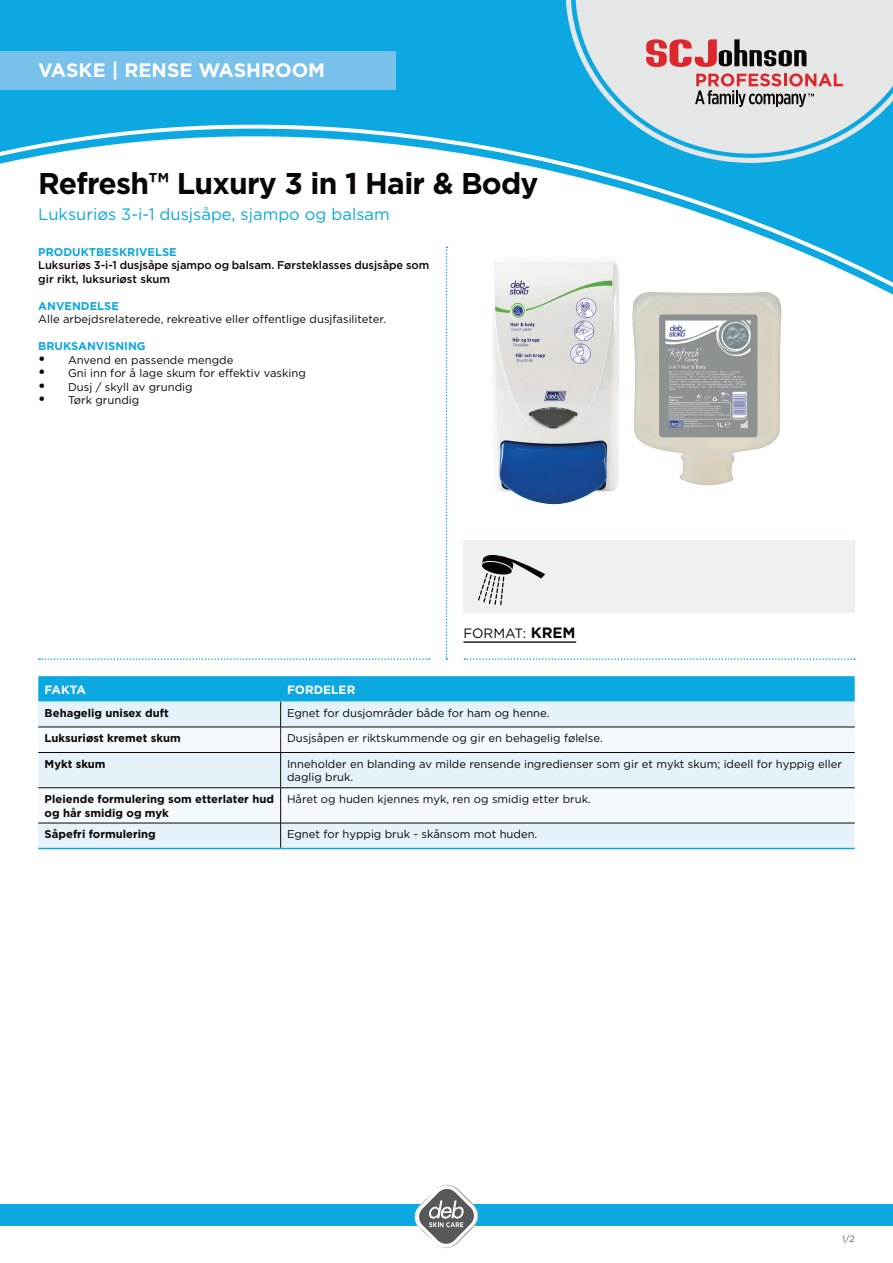
<style>
.page{position:relative;width:893px;height:1263px;background:#fff}
.page>*{position:absolute;margin:0;border:0;box-sizing:border-box;transform-origin:0 0}
.t1{font:700 30px "Gotham";letter-spacing:-.025em;color:#0a0604}
.t2{font:700 19.5px "Gotham";color:#fff}
._08_Copy_Prokyon_8_7{font:16.5px "Gotham";color:#0ba8e1}
._08_Subline_Prokyon{font:13.5px "Gotham";color:#0a0604}
.t3{font:700 12px "Gotham";color:#fff}
._08_Subline_Prokyon-2{font:11.25px/13.5px "Gotham";color:#0a0604}
._08_Subline_Prokyon-3{font:700 11.25px/13.5px "Gotham";color:#0a0604}
._08_Subline_Prokyon-4{font:500 11.25px/13.5px "Gotham";letter-spacing:-.005em;color:#0a0604}
.t4{font:700 11.25px "Gotham";color:#0ba8e1}
.t5{font:300 9px "Gotham";color:#231f20}
.s1{font-weight:700;font-size:15px}
</style>
<div class="page">
<div style="left:463px;top:540px;width:392px;height:72px;background:#eff1f0"></div>
<svg style="left:0;top:0;width:566px;height:311px;background:#1cade3"></svg>
<svg style="left:0;top:119px;width:893px;height:184px"></svg>
<svg style="left:566px;top:0;width:327px;height:163px;background:#2db1e1"></svg>
<svg style="left:575px;top:0;width:318px;height:154px;background:#bad9e4"></svg>
<svg style="left:646px;top:39px;width:161px;height:28px;background:#b28687"></svg>
<svg style="left:695px;top:73px;width:148px;height:34px;background:#c7a6a7"></svg>
<div style="left:0;top:51px;width:395px;height:38px;background:#78c1eb"></div>
<div style="left:0;top:1204px;width:893px;height:22px;background:#0ba8e1"></div>
<img style="left:415px;top:1184px;width:63px;height:64px">
<svg style="left:416px;top:1186px;width:61px;height:61px"></svg>
<svg style="left:446px;top:247px;width:1px;height:413px"></svg>
<hr style="left:463px;top:641px;width:113px;height:2px;background:#231f20">
<svg style="left:39px;top:658px;width:391px;height:2px"></svg>
<svg style="left:464px;top:658px;width:391px;height:2px"></svg>
<div style="left:38px;top:824px;width:817px;height:24px;background:#e5f2fa"></div>
<svg style="left:38px;top:753px;width:817px;height:70px;fill:#e5f2fa"></svg>
<hr style="left:280px;top:753px;width:1px;height:34px;background:#0a0604">
<hr style="left:280px;top:788px;width:1px;height:35px;background:#0a0604">
<svg style="left:280px;top:824px;width:1px;height:24px"></svg>
<hr style="left:38px;top:752px;width:243px;height:1px;background:#0a0604">
<hr style="left:281px;top:752px;width:574px;height:1px;background:#0a0604">
<hr style="left:38px;top:787px;width:243px;height:1px;background:#0a0604">
<hr style="left:281px;top:787px;width:574px;height:1px;background:#0a0604">
<svg style="left:38px;top:676px;width:817px;height:76px"></svg>
<hr style="left:38px;top:727px;width:243px;height:1px;background:#0a0604">
<hr style="left:281px;top:727px;width:574px;height:1px;background:#0a0604">
<hr style="left:38px;top:823px;width:243px;height:1px;background:#0a0604">
<hr style="left:281px;top:823px;width:574px;height:1px;background:#0a0604">
<hr style="left:38px;top:848px;width:243px;height:1px;background:#0ba8e1">
<hr style="left:281px;top:848px;width:574px;height:1px;background:#0ba8e1">
<svg style="left:478px;top:555px;width:67px;height:50px"></svg>
<img style="left:640px;top:286px;width:155px;height:200px">
<img style="left:467px;top:239px;width:173px;height:266px">
<p class="t2" style="left:38px;top:59px;width:288px">VASKE | RENSE WASHROOM</p>
<p class="t1" style="left:38px;top:165px;width:502px">Refresh™ Luxury 3 in 1 Hair &amp; Body</p>
<p class="_08_Copy_Prokyon_8_7" style="left:38px;top:204px;width:353px">Luksuriøs 3-i-1 dusjsåpe, sjampo og balsam</p>
<p class="t4" style="left:38px;top:245px;width:140px">PRODUKTBESKRIVELSE</p>
<p class="_08_Subline_Prokyon-4" style="left:38px;top:258px;width:393px">Luksuriøs 3-i-1 dusjsåpe sjampo og balsam. Førsteklasses dusjsåpe som gir rikt, luksuriøst skum</p>
<p class="t4" style="left:38px;top:299px;width:82px">ANVENDELSE</p>
<p class="_08_Subline_Prokyon-2" style="left:38px;top:312px;width:349px">Alle arbejdsrelaterede, rekreative eller offentlige dusjfasiliteter.</p>
<p class="t4" style="left:38px;top:339px;width:109px">BRUKSANVISNING</p>
<p class="_08_Subline_Prokyon-2" style="left:38px;top:353px;width:197px"><span class="s1">•</span> Anvend en passende mengde</p>
<p class="_08_Subline_Prokyon-2" style="left:38px;top:366px;width:269px"><span class="s1">•</span> Gni inn for å lage skum for effektiv vasking</p>
<p class="_08_Subline_Prokyon-2" style="left:38px;top:380px;width:156px"><span class="s1">•</span> Dusj / skyll av grundig</p>
<p class="_08_Subline_Prokyon-2" style="left:38px;top:393px;width:103px"><span class="s1">•</span> Tørk grundig</p>
<p class="_08_Subline_Prokyon" style="left:463px;top:624px;width:114px">FORMAT: <span class="s1">KREM</span></p>
<p class="t3" style="left:45px;top:682px;width:43px">FAKTA</p>
<p class="t3" style="left:287px;top:682px;width:70px">FORDELER</p>
<p class="_08_Subline_Prokyon-3" style="left:45px;top:706px;width:126px">Behagelig unisex duft</p>
<p class="_08_Subline_Prokyon-2" style="left:287px;top:706px;width:264px">Egnet for dusjområder både for ham og henne.</p>
<p class="_08_Subline_Prokyon-3" style="left:45px;top:731px;width:138px">Luksuriøst kremet skum</p>
<p class="_08_Subline_Prokyon-2" style="left:287px;top:731px;width:317px">Dusjsåpen er riktskummende og gir en behagelig følelse.</p>
<p class="_08_Subline_Prokyon-3" style="left:45px;top:757px;width:62px">Mykt skum</p>
<p class="_08_Subline_Prokyon-2" style="left:287px;top:757px;width:556px">Inneholder en blanding av milde rensende ingredienser som gir et mykt skum; ideell for hyppig eller daglig bruk.</p>
<p class="_08_Subline_Prokyon-3" style="left:45px;top:792px;width:231px">Pleiende formulering som etterlater hud og hår smidig og myk</p>
<p class="_08_Subline_Prokyon-2" style="left:287px;top:792px;width:305px">Håret og huden kjennes myk, ren og smidig etter bruk.</p>
<p class="_08_Subline_Prokyon-3" style="left:45px;top:828px;width:113px">Såpefri formulering</p>
<p class="_08_Subline_Prokyon-2" style="left:287px;top:828px;width:252px">Egnet for hyppig bruk - skånsom mot huden.</p>
<p class="t5" style="left:842px;top:1233px;width:14px">1/2</p>
</div>
